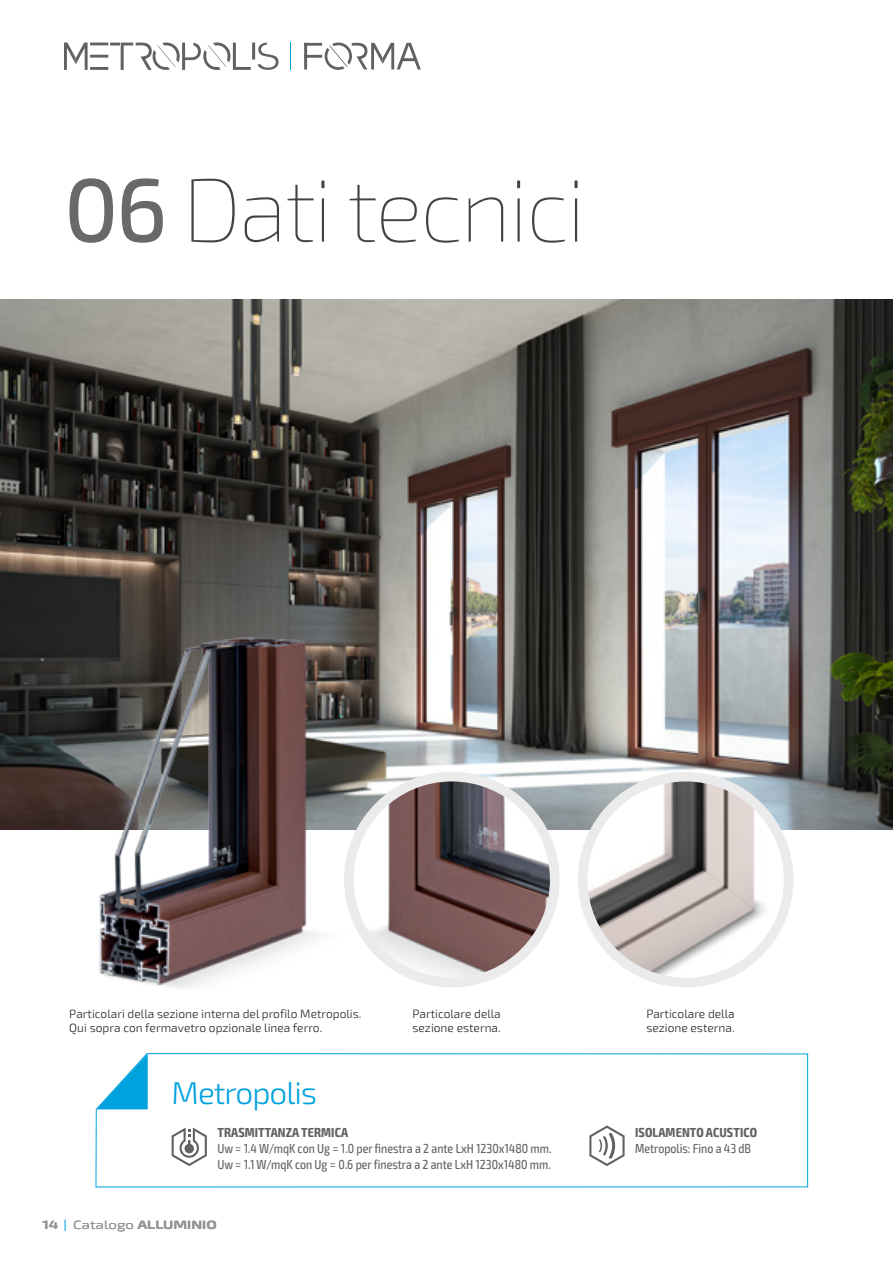
<style>
.page{position:relative;width:893px;height:1263px;background:#fff}
.page>*{position:absolute;margin:0;border:0;box-sizing:border-box;transform-origin:0 0}
.t1{font:100 90px "Exo 2";letter-spacing:-.03em;color:#424345}
.t2{font:300 31.5px "Exo 2";letter-spacing:-.03em;color:#00a2dd}
.t3{font:condensed 13.05px/16.4px "Exo 2";color:#5f6163}
.t4{font:300 12px/14.4px "Exo 2";color:#231f20}
.t5{font:700 expanded 12px "Exo 2";color:#939598}
.s1{font-weight:500;color:#67696b}
.s2{font-weight:700}
.s3{font-weight:300;font-stretch:normal;color:#00a2dd}
.s4{font-weight:400}
</style>
<div class="page">
<img style="left:0;top:300px;width:893px;height:529px">
<img style="left:0;top:597px;width:428px;height:391px">
<svg style="left:95px;top:1053px;width:713px;height:134px"></svg>
<svg style="left:96px;top:1054px;width:52px;height:55px"></svg>
<svg style="left:172px;top:1127px;width:35px;height:39px"></svg>
<svg style="left:589px;top:1125px;width:36px;height:41px"></svg>
<svg style="left:64px;top:43px;width:187px;height:27px"></svg>
<hr style="left:252px;top:43px;width:3px;height:17px;background:#5f6163">
<svg style="left:258px;top:43px;width:21px;height:27px"></svg>
<hr style="left:304px;top:55px;width:18px;height:3px;background:#5f6163">
<hr style="left:304px;top:43px;width:18px;height:3px;background:#5f6163">
<hr style="left:304px;top:43px;width:3px;height:26px;background:#5f6163">
<svg style="left:325px;top:43px;width:96px;height:27px"></svg>
<svg style="left:290px;top:43px;width:1px;height:27px"></svg>
<img style="left:583px;top:777px;width:206px;height:205px;border-radius:103px">
<div style="left:578px;top:772px;width:215px;height:215px;border:10px solid #ebebec;border-radius:50%"></div>
<img style="left:349px;top:777px;width:206px;height:205px;border-radius:103px">
<div style="left:344px;top:772px;width:216px;height:215px;border:10px solid #ebebec;border-radius:50%"></div>
<p class="t1" style="left:64px;top:159px;width:523px"><span class="s1">06</span> Dati tecnici</p>
<p class="t4" style="left:69px;top:1007px;width:294px">Particolari della sezione interna del profilo Metropolis.<br>Qui sopra con fermavetro opzionale linea ferro.</p>
<p class="t2" style="left:172px;top:1074px;width:147px">Metropolis</p>
<p class="t4" style="left:412px;top:1007px;width:90px">Particolare della sezione esterna.</p>
<p class="t4" style="left:646px;top:1007px;width:90px">Particolare della sezione esterna.</p>
<p class="t3" style="left:217px;top:1124px;width:336px"><span class="s2">TRASMITTANZA TERMICA<br></span>Uw = 1.4 W/mqK con Ug = 1.0 per finestra a 2 ante LxH 1230x1480 mm.<br>Uw = 1.1 W/mqK con Ug = 0.6 per finestra a 2 ante LxH 1230x1480 mm.</p>
<p class="t5" style="left:43px;top:1217px;width:26px">14 <span class="s3">|</span></p>
<p class="t5" style="left:73px;top:1217px;width:145px"><span class="s4">Catalogo</span> ALLUMINIO</p>
<p class="t3" style="left:635px;top:1124px;width:124px"><span class="s2">ISOLAMENTO ACUSTICO<br></span>Metropolis: Fino a 43 dB</p>
</div>
